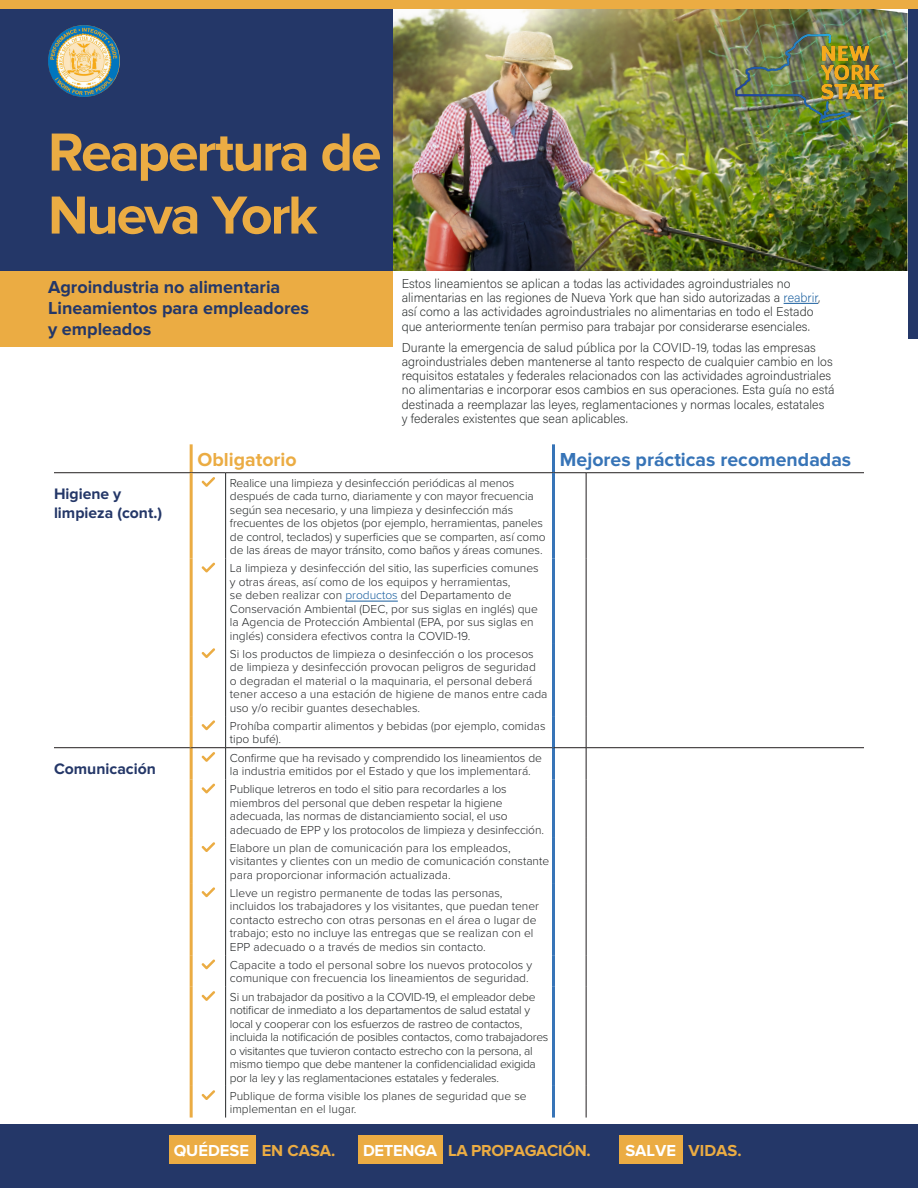
<style>
.page{position:relative;width:918px;height:1188px;background:#fff}
.page>*{position:absolute;margin:0;border:0;box-sizing:border-box;transform-origin:0 0}
.t1{font:700 55.5px/63px "Proxima Nova";letter-spacing:-.04em;color:#ebac43}
.t2{font:700 19.5px "Proxima Nova";color:#3774b7}
.t3{font:700 19.5px "Proxima Nova";color:#ebac43}
.t4{font:700 18px/21px "Proxima Nova";color:#243768}
.t5{font:700 16.5px "Proxima Nova";letter-spacing:-.02em;color:#ebac43}
.t6{font:700 16.5px "Proxima Nova";color:#fff}
.t7{font:700 16.5px "Proxima Nova";color:#ebac43}
.t8{font:700 15.75px/18.9px "Proxima Nova";color:#243768}
.t9{font:200 12.75px/14.2px "Acumin Pro";color:#242828}
.content{font:300 12px/13.5px "Proxima Nova";color:#252729}
.content-2{font:300 12px/13.5px "Proxima Nova";letter-spacing:-.02em;color:#242828}
.content-3{font:300 12px/13.5px "Proxima Nova";color:#242828}
.s1{color:#175d9e}
.s2{color:#ebac43}
.s3{color:#fff}
</style>
<div class="page">
<img style="left:393px;top:9px;width:515px;height:262px">
<div style="left:0;top:9px;width:393px;height:330px;background:#243768"></div>
<div style="left:0;top:272px;width:395px;height:75px;background:#ebac43"></div>
<div style="left:393px;top:272px;width:515px;height:151px;background:#fff"></div>
<img style="left:730px;top:28px;width:159px;height:100px">
<img style="left:48px;top:25px;width:72px;height:72px;border-radius:36px">
<div style="left:908px;top:9px;width:10px;height:330px;background:#243768"></div>
<div style="left:0;top:0;width:918px;height:9px;background:#ebac43"></div>
<div style="left:0;top:1125px;width:918px;height:63px;background:#243768"></div>
<div style="left:169px;top:1135px;width:86px;height:29px;background:#ebac43"></div>
<div style="left:358px;top:1135px;width:84px;height:29px;background:#ebac43"></div>
<div style="left:619px;top:1135px;width:63px;height:29px;background:#ebac43"></div>
<hr style="left:784px;top:303px;width:34px;height:1px;background:#175d9e">
<hr style="left:552px;top:444px;width:3px;height:29px;background:#3774b7">
<hr style="left:190px;top:444px;width:3px;height:29px;background:#ebac43">
<hr style="left:54px;top:472px;width:137px;height:1px;background:#231f20">
<hr style="left:191px;top:472px;width:35px;height:1px;background:#231f20">
<hr style="left:226px;top:472px;width:328px;height:1px;background:#231f20">
<hr style="left:554px;top:472px;width:32px;height:1px;background:#231f20">
<hr style="left:586px;top:472px;width:278px;height:1px;background:#231f20">
<hr style="left:586px;top:473px;width:1px;height:85px;background:#231f20">
<hr style="left:586px;top:558px;width:1px;height:86px;background:#231f20">
<hr style="left:586px;top:644px;width:1px;height:72px;background:#231f20">
<hr style="left:586px;top:748px;width:1px;height:31px;background:#231f20">
<hr style="left:586px;top:779px;width:1px;height:59px;background:#231f20">
<hr style="left:586px;top:838px;width:1px;height:45px;background:#231f20">
<hr style="left:586px;top:883px;width:1px;height:72px;background:#231f20">
<hr style="left:586px;top:955px;width:1px;height:32px;background:#231f20">
<hr style="left:586px;top:987px;width:1px;height:99px;background:#231f20">
<hr style="left:586px;top:1086px;width:1px;height:32px;background:#231f20">
<hr style="left:190px;top:473px;width:3px;height:85px;background:#ebac43">
<hr style="left:190px;top:558px;width:3px;height:86px;background:#ebac43">
<hr style="left:190px;top:644px;width:3px;height:72px;background:#ebac43">
<hr style="left:190px;top:748px;width:3px;height:31px;background:#ebac43">
<hr style="left:190px;top:779px;width:3px;height:59px;background:#ebac43">
<hr style="left:190px;top:838px;width:3px;height:45px;background:#ebac43">
<hr style="left:190px;top:883px;width:3px;height:72px;background:#ebac43">
<hr style="left:190px;top:955px;width:3px;height:32px;background:#ebac43">
<hr style="left:190px;top:987px;width:3px;height:99px;background:#ebac43">
<hr style="left:190px;top:1086px;width:3px;height:32px;background:#ebac43">
<hr style="left:225px;top:473px;width:1px;height:85px;background:#252729">
<hr style="left:225px;top:558px;width:1px;height:86px;background:#252729">
<hr style="left:225px;top:644px;width:1px;height:72px;background:#252729">
<hr style="left:225px;top:748px;width:1px;height:31px;background:#252729">
<hr style="left:225px;top:779px;width:1px;height:59px;background:#252729">
<hr style="left:225px;top:838px;width:1px;height:45px;background:#252729">
<hr style="left:225px;top:883px;width:1px;height:72px;background:#252729">
<hr style="left:225px;top:955px;width:1px;height:32px;background:#252729">
<hr style="left:225px;top:987px;width:1px;height:99px;background:#252729">
<hr style="left:225px;top:1086px;width:1px;height:32px;background:#252729">
<hr style="left:552px;top:473px;width:3px;height:85px;background:#3774b7">
<hr style="left:552px;top:558px;width:3px;height:86px;background:#3774b7">
<hr style="left:552px;top:644px;width:3px;height:72px;background:#3774b7">
<hr style="left:552px;top:748px;width:3px;height:31px;background:#3774b7">
<hr style="left:552px;top:779px;width:3px;height:59px;background:#3774b7">
<hr style="left:552px;top:838px;width:3px;height:45px;background:#3774b7">
<hr style="left:552px;top:883px;width:3px;height:72px;background:#3774b7">
<hr style="left:552px;top:955px;width:3px;height:32px;background:#3774b7">
<hr style="left:552px;top:987px;width:3px;height:99px;background:#3774b7">
<hr style="left:552px;top:1086px;width:3px;height:32px;background:#3774b7">
<hr style="left:54px;top:747px;width:137px;height:1px;background:#231f20">
<hr style="left:190px;top:716px;width:3px;height:32px;background:#ebac43">
<hr style="left:191px;top:747px;width:35px;height:1px;background:#231f20">
<hr style="left:225px;top:716px;width:1px;height:32px;background:#252729">
<hr style="left:226px;top:747px;width:328px;height:1px;background:#231f20">
<hr style="left:552px;top:716px;width:3px;height:32px;background:#3774b7">
<hr style="left:554px;top:747px;width:32px;height:1px;background:#231f20">
<hr style="left:586px;top:716px;width:1px;height:32px;background:#231f20">
<hr style="left:586px;top:747px;width:278px;height:1px;background:#231f20">
<svg style="left:201px;top:477px;width:14px;height:10px"></svg>
<svg style="left:201px;top:562px;width:14px;height:11px"></svg>
<hr style="left:345px;top:601px;width:53px;height:1px;background:#175d9e">
<svg style="left:201px;top:648px;width:14px;height:10px"></svg>
<svg style="left:201px;top:720px;width:14px;height:10px"></svg>
<svg style="left:201px;top:752px;width:14px;height:10px"></svg>
<svg style="left:201px;top:783px;width:14px;height:11px"></svg>
<svg style="left:201px;top:842px;width:14px;height:10px"></svg>
<svg style="left:201px;top:887px;width:14px;height:10px"></svg>
<svg style="left:201px;top:959px;width:14px;height:10px"></svg>
<svg style="left:201px;top:991px;width:14px;height:10px"></svg>
<svg style="left:201px;top:1090px;width:14px;height:10px"></svg>
<h1 class="t1" style="left:48px;top:122px;width:335px">Reapertura de<br>Nueva York</h1>
<h3 class="t4" style="left:48px;top:277px;width:263px">Agroindustria no alimentaria<br>Lineamientos para empleadores y empleados</h3>
<p class="t9" style="left:402px;top:276px;width:420px">Estos lineamientos se aplican a todas las actividades agroindustriales no alimentarias en las regiones de Nueva York que han sido autorizadas a <span class="s1">reabrir</span>, así como a las actividades agroindustriales no alimentarias en todo el Estado que anteriormente tenían permiso para trabajar por considerarse esenciales.</p>
<p class="t9" style="left:402px;top:340px;width:434px">Durante la emergencia de salud pública por la COVID-19, todas las empresas agroindustriales deben mantenerse al tanto respecto de cualquier cambio en los requisitos estatales y federales relacionados con las actividades agroindustriales no alimentarias e incorporar esos cambios en sus operaciones. Esta guía no está destinada a reemplazar las leyes, reglamentaciones y normas locales, estatales<br>y federales existentes que sean aplicables.</p>
<p class="t3" style="left:198px;top:449px;width:101px">Obligatorio</p>
<p class="t2" style="left:560px;top:449px;width:293px">Mejores prácticas recomendadas</p>
<p class="t8" style="left:54px;top:484px;width:110px">Higiene y limpieza (cont.)</p>
<p class="content-2" style="left:230px;top:475px;width:317px">Realice una limpieza y desinfección periódicas al menos después de cada turno, diariamente y con mayor frecuencia según sea necesario, y una limpieza y desinfección más frecuentes de los objetos (por ejemplo, herramientas, paneles de control, teclados) y superficies que se comparten, así como de las áreas de mayor tránsito, como baños y áreas comunes.</p>
<p class="content" style="left:230px;top:561px;width:310px">La limpieza y desinfección del sitio, las superficies comunes y otras áreas, así como de los equipos y herramientas,<br>se deben realizar con <span class="s1">productos</span> del Departamento de Conservación Ambiental (DEC, por sus siglas en inglés) que la Agencia de Protección Ambiental (EPA, por sus siglas en inglés) considera efectivos contra la COVID-19.</p>
<p class="content" style="left:230px;top:646px;width:319px">Si los productos de limpieza o desinfección o los procesos de limpieza y desinfección provocan peligros de seguridad<br>o degradan el material o la maquinaria, el personal deberá tener acceso a una estación de higiene de manos entre cada uso y/o recibir guantes desechables.</p>
<p class="content" style="left:230px;top:718px;width:317px">Prohíba compartir alimentos y bebidas (por ejemplo, comidas tipo bufé).</p>
<p class="t8" style="left:54px;top:759px;width:103px">Comunicación</p>
<p class="content" style="left:230px;top:750px;width:313px">Confirme que ha revisado y comprendido los lineamientos de la industria emitidos por el Estado y que los implementará.</p>
<p class="content" style="left:230px;top:782px;width:316px">Publique letreros en todo el sitio para recordarles a los miembros del personal que deben respetar la higiene adecuada, las normas de distanciamiento social, el uso adecuado de EPP y los protocolos de limpieza y desinfección.</p>
<p class="content" style="left:230px;top:840px;width:321px">Elabore un plan de comunicación para los empleados, visitantes y clientes con un medio de comunicación constante para proporcionar información actualizada.</p>
<p class="content" style="left:230px;top:885px;width:311px">Lleve un registro permanente de todas las personas, incluidos los trabajadores y los visitantes, que puedan tener contacto estrecho con otras personas en el área o lugar de trabajo; esto no incluye las entregas que se realizan con el EPP adecuado o a través de medios sin contacto.</p>
<p class="content" style="left:230px;top:958px;width:304px">Capacite a todo el personal sobre los nuevos protocolos y comunique con frecuencia los lineamientos de seguridad.</p>
<p class="content-2" style="left:230px;top:989px;width:320px">Si un trabajador da positivo a la COVID-19, el empleador debe notificar de inmediato a los departamentos de salud estatal y local y cooperar con los esfuerzos de rastreo de contactos, incluida la notificación de posibles contactos, como trabajadores o visitantes que tuvieron contacto estrecho con la persona, al mismo tiempo que debe mantener la confidencialidad exigida por la ley y las reglamentaciones estatales y federales.</p>
<p class="content-3" style="left:230px;top:1088px;width:298px">Publique de forma visible los planes de seguridad que se implementan en el lugar.</p>
<h3 class="t6" style="left:174px;top:1141px;width:163px">QUÉDESE <span class="s2">EN CASA.</span></h3>
<h3 class="t5" style="left:363px;top:1141px;width:229px"><span class="s3">DETENGA</span> LA PROPAGACIÓN.</h3>
<h3 class="t7" style="left:625px;top:1141px;width:118px"><span class="s3">SALVE</span> VIDAS.</h3>
</div>
